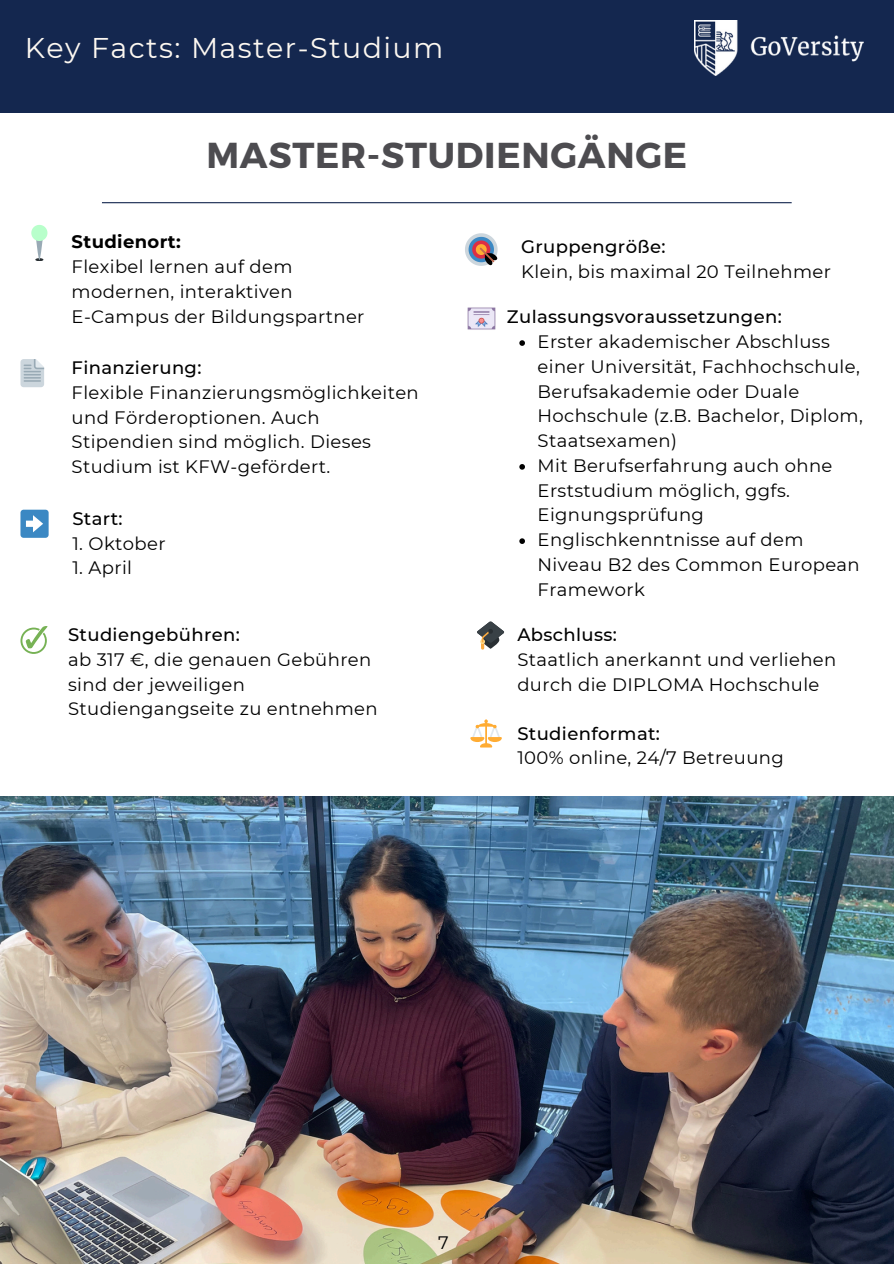
<style>
.page{position:relative;width:894px;height:1264px;background:#fff}
.page>*{position:absolute;margin:0;border:0;box-sizing:border-box;transform-origin:0 0}
.t1{font:700 36px "Montserrat";letter-spacing:.02em;color:#4d4c50}
.t2{font:28.5px "Montserrat";letter-spacing:.05em;color:#fdf8f1}
.t3{font:18px/24.8px "Montserrat";letter-spacing:.02em;color:#000}
.t4{font:500 18px "Montserrat";letter-spacing:.02em;color:#000}
.t5{font:700 18px "Montserrat";letter-spacing:.02em;color:#000}
</style>
<div class="page">
<div style="left:0;top:0;width:893px;height:112px;background:#14274f"></div>
<img style="left:694px;top:21px;width:169px;height:54px">
<svg style="left:465px;top:233px;width:32px;height:33px"></svg>
<svg style="left:20px;top:359px;width:24px;height:28px"></svg>
<svg style="left:31px;top:225px;width:16px;height:36px"></svg>
<svg style="left:470px;top:719px;width:31px;height:28px"></svg>
<div style="left:20px;top:509px;width:29px;height:29px;background:#3b88c3;border-radius:3px"></div>
<svg style="left:26px;top:515px;width:17px;height:17px"></svg>
<svg style="left:519px;top:340px;width:6px;height:6px"></svg>
<svg style="left:519px;top:464px;width:6px;height:5px"></svg>
<svg style="left:519px;top:538px;width:6px;height:6px"></svg>
<img style="left:467px;top:307px;width:28px;height:23px">
<img style="left:0;top:796px;width:893px;height:467px">
<svg style="left:20px;top:626px;width:27px;height:28px"></svg>
<hr style="left:102px;top:202px;width:689px;height:1px;background:#14274f">
<svg style="left:477px;top:621px;width:27px;height:28px"></svg>
<p class="t2" style="left:25px;top:30px;width:420px">Key Facts: Master-Studium</p>
<p class="t1" style="left:206px;top:132px;width:482px">MASTER-STUDIENGÄNGE</p>
<p class="t5" style="left:72px;top:231px;width:111px">Studienort:</p>
<p class="t3" style="left:72px;top:254px;width:222px">Flexibel lernen auf dem modernen, interaktiven</p>
<p class="t3" style="left:72px;top:304px;width:294px">E-Campus der Bildungspartner</p>
<h2 class="t4" style="left:72px;top:357px;width:131px">Finanzierung:</h2>
<h1 class="t3" style="left:72px;top:380px;width:348px">Flexible Finanzierungsmöglichkeiten und Förderoptionen. Auch<br>Stipendien sind möglich. Dieses<br>Studium ist KFW-gefördert.</h1>
<p class="t4" style="left:72px;top:507px;width:52px">Start:</p>
<p class="t3" style="left:72px;top:530px;width:95px">1. Oktober</p>
<p class="t3" style="left:72px;top:555px;width:61px">1. April</p>
<p class="t4" style="left:68px;top:623px;width:173px">Studiengebühren:</p>
<p class="t3" style="left:68px;top:647px;width:311px">ab 317 €, die genauen Gebühren sind der jeweiligen<br>Studiengangseite zu entnehmen</p>
<p class="t4" style="left:521px;top:236px;width:146px">Gruppengröße:</p>
<p class="t3" style="left:521px;top:259px;width:311px">Klein, bis maximal 20 Teilnehmer</p>
<p class="t4" style="left:507px;top:306px;width:276px">Zulassungsvoraussetzungen:</p>
<p class="t3" style="left:537px;top:329px;width:327px">Erster akademischer Abschluss einer Universität, Fachhochschule,<br>Berufsakademie oder Duale<br>Hochschule (z.B. Bachelor, Diplom,<br>Staatsexamen)</p>
<p class="t3" style="left:537px;top:453px;width:296px">Mit Berufserfahrung auch ohne<br>Erststudium möglich, ggfs.<br>Eignungsprüfung</p>
<p class="t3" style="left:537px;top:527px;width:323px">Englischkenntnisse auf dem<br>Niveau B2 des Common European<br>Framework</p>
<p class="t4" style="left:517px;top:623px;width:101px">Abschluss:</p>
<p class="t3" style="left:517px;top:647px;width:320px">Staatlich anerkannt und verliehen durch die DIPLOMA Hochschule</p>
<p class="t4" style="left:517px;top:722px;width:144px">Studienformat:</p>
<p class="t3" style="left:517px;top:745px;width:268px">100% online, 24/7 Betreuung</p>
<p class="t3" style="left:438px;top:1229px;width:12px">7</p>
</div>
